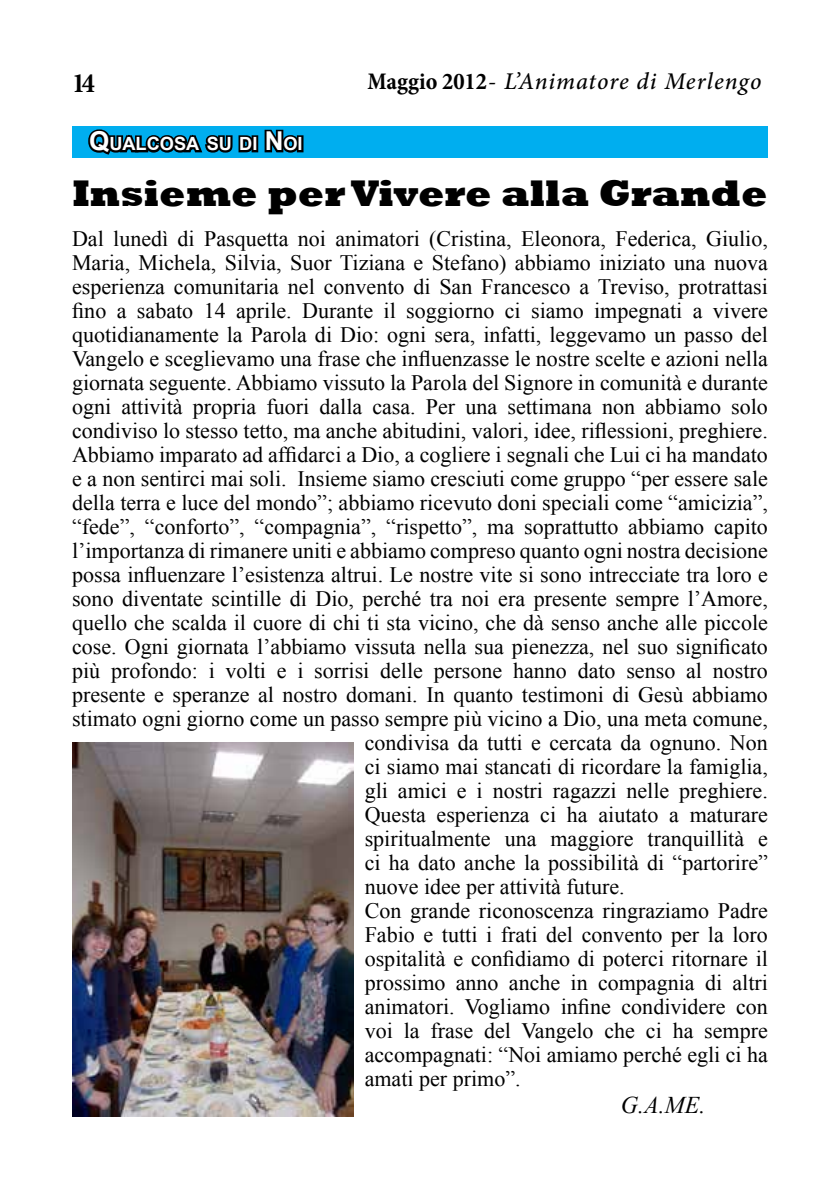
<style>
.page{position:relative;width:840px;height:1191px;background:#fff}
.page>*{position:absolute;margin:0;border:0;box-sizing:border-box;transform-origin:0 0}
.t1{font:800 38px "Rockwell";color:#000}
.t2{font:700 condensed 28px "Minion Pro";color:#000}
.t3{font:italic 500 24px "Minion Pro";letter-spacing:.04em;color:#000}
.t4{font:italic 24px "Times New Roman";color:#000}
.t5{font:22px "Times New Roman";color:#000}
.t6{font:700 18.2px "Arial";color:#fff}
.s1{font-weight:700;font-style:normal;font-stretch:condensed}
.s2{font-size:26px}
</style>
<div class="page">
<div style="left:72px;top:126px;width:695px;height:32px;background:#00aeef"></div>
<svg style="left:88px;top:129px;width:168px;height:26px"></svg>
<div style="left:251px;top:135px;width:7px;height:17px;border:4px solid #000"></div>
<svg style="left:264px;top:129px;width:38px;height:24px"></svg>
<div style="left:297px;top:135px;width:6px;height:17px;border:4px solid #000"></div>
<img style="left:72px;top:742px;width:281px;height:374px">
<p class="t2" style="left:72px;top:64px;width:24px">14</p>
<p class="t3" style="left:367px;top:65px;width:395px"><span class="s1">Maggio 2012</span>- L’Animatore di Merlengo</p>
<p class="t6" style="left:89px;top:132px;width:215px"><span class="s2">Q</span>UALCOSA SU DI <span class="s2">N</span> OI</p>
<h1 class="t1" style="left:72px;top:171px;width:696px">Insieme per Vivere alla Grande</h1>
<p class="t5" style="left:72px;top:223px;width:697px">Dal lunedì di Pasquetta noi animatori (Cristina, Eleonora, Federica, Giulio,</p>
<p class="t5" style="left:72px;top:247px;width:697px">Maria, Michela, Silvia, Suor Tiziana e Stefano) abbiamo iniziato una nuova</p>
<p class="t5" style="left:72px;top:271px;width:697px">esperienza comunitaria nel convento di San Francesco a Treviso, protrattasi</p>
<p class="t5" style="left:72px;top:295px;width:697px">fino a sabato 14 aprile. Durante il soggiorno ci siamo impegnati a vivere</p>
<p class="t5" style="left:72px;top:319px;width:697px">quotidianamente la Parola di Dio: ogni sera, infatti, leggevamo un passo del</p>
<p class="t5" style="left:72px;top:343px;width:697px">Vangelo e sceglievamo una frase che influenzasse le nostre scelte e azioni nella</p>
<p class="t5" style="left:72px;top:367px;width:697px">giornata seguente. Abbiamo vissuto la Parola del Signore in comunità e durante</p>
<p class="t5" style="left:72px;top:391px;width:697px">ogni attività propria fuori dalla casa. Per una settimana non abbiamo solo</p>
<p class="t5" style="left:72px;top:415px;width:697px">condiviso lo stesso tetto, ma anche abitudini, valori, idee, riflessioni, preghiere.</p>
<p class="t5" style="left:72px;top:439px;width:697px">Abbiamo imparato ad affidarci a Dio, a cogliere i segnali che Lui ci ha mandato</p>
<p class="t5" style="left:72px;top:463px;width:697px">e a non sentirci mai soli. Insieme siamo cresciuti come gruppo “per essere sale</p>
<p class="t5" style="left:72px;top:487px;width:697px">della terra e luce del mondo”; abbiamo ricevuto doni speciali come “amicizia”,</p>
<p class="t5" style="left:72px;top:511px;width:697px">“fede”, “conforto”, “compagnia”, “rispetto”, ma soprattutto abbiamo capito</p>
<p class="t5" style="left:72px;top:535px;width:697px">l’importanza di rimanere uniti e abbiamo compreso quanto ogni nostra decisione</p>
<p class="t5" style="left:72px;top:559px;width:697px">possa influenzare l’esistenza altrui. Le nostre vite si sono intrecciate tra loro e</p>
<p class="t5" style="left:72px;top:583px;width:697px">sono diventate scintille di Dio, perché tra noi era presente sempre l’Amore,</p>
<p class="t5" style="left:72px;top:607px;width:697px">quello che scalda il cuore di chi ti sta vicino, che dà senso anche alle piccole</p>
<p class="t5" style="left:72px;top:631px;width:697px">cose. Ogni giornata l’abbiamo vissuta nella sua pienezza, nel suo significato</p>
<p class="t5" style="left:72px;top:655px;width:697px">più profondo: i volti e i sorrisi delle persone hanno dato senso al nostro</p>
<p class="t5" style="left:72px;top:679px;width:697px">presente e speranze al nostro domani. In quanto testimoni di Gesù abbiamo</p>
<p class="t5" style="left:72px;top:703px;width:697px">stimato ogni giorno come un passo sempre più vicino a Dio, una meta comune,</p>
<p class="t5" style="left:364px;top:727px;width:404px">condivisa da tutti e cercata da ognuno. Non</p>
<p class="t5" style="left:364px;top:751px;width:404px">ci siamo mai stancati di ricordare la famiglia,</p>
<p class="t5" style="left:364px;top:775px;width:404px">gli amici e i nostri ragazzi nelle preghiere.</p>
<p class="t5" style="left:364px;top:799px;width:404px">Questa esperienza ci ha aiutato a maturare</p>
<p class="t5" style="left:364px;top:823px;width:404px">spiritualmente una maggiore tranquillità e</p>
<p class="t5" style="left:364px;top:847px;width:404px">ci ha dato anche la possibilità di “partorire”</p>
<p class="t5" style="left:364px;top:871px;width:261px">nuove idee per attività future.</p>
<p class="t5" style="left:364px;top:895px;width:404px">Con grande riconoscenza ringraziamo Padre</p>
<p class="t5" style="left:364px;top:919px;width:404px">Fabio e tutti i frati del convento per la loro</p>
<p class="t5" style="left:364px;top:943px;width:404px">ospitalità e confidiamo di poterci ritornare il</p>
<p class="t5" style="left:364px;top:967px;width:404px">prossimo anno anche in compagnia di altri</p>
<p class="t5" style="left:364px;top:991px;width:404px">animatori. Vogliamo infine condividere con</p>
<p class="t5" style="left:364px;top:1015px;width:404px">voi la frase del Vangelo che ci ha sempre</p>
<p class="t5" style="left:364px;top:1039px;width:404px">accompagnati: “Noi amiamo perché egli ci ha</p>
<p class="t5" style="left:364px;top:1063px;width:157px">amati per primo”.</p>
<p class="t4" style="left:620px;top:1088px;width:86px">G.A.ME.</p>
</div>
